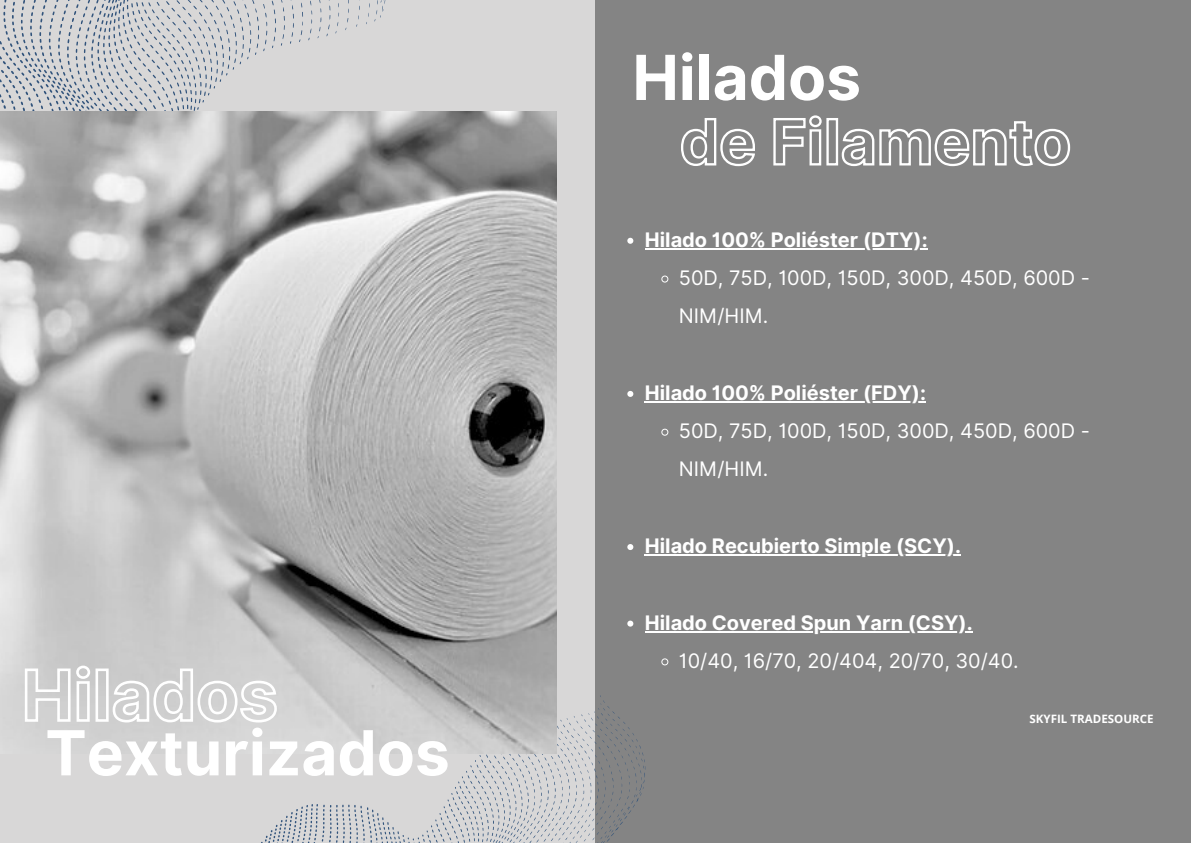
<style>
.page{position:relative;width:1191px;height:843px;background:#fff}
.page>*{position:absolute;margin:0;border:0;box-sizing:border-box;transform-origin:0 0}
.t1{font:700 62.1px "Inter";color:#fff}
.t2{font:20px/38.2px "Inter";color:#fff}
.t3{font:700 20px "Inter";color:#fff}
.t4{font:700 11.6px "Open Sans";color:#fff}
</style>
<div class="page">
<div style="left:0;top:0;width:1190px;height:842px;background:#d8d7d7"></div>
<svg style="left:0;top:0;width:483px;height:112px"></svg>
<div style="left:595px;top:0;width:595px;height:842px;background:#848484"></div>
<svg style="left:261px;top:695px;width:384px;height:147px"></svg>
<img style="left:0;top:112px;width:556px;height:640px">
<svg style="left:24px;top:663px;width:254px;height:61px"></svg>
<svg style="left:681px;top:115px;width:390px;height:52px"></svg>
<svg style="left:627px;top:238px;width:6px;height:6px"></svg>
<hr style="left:644px;top:248px;width:283px;height:2px;background:#fff">
<svg style="left:661px;top:275px;width:7px;height:8px"></svg>
<svg style="left:627px;top:391px;width:6px;height:6px"></svg>
<hr style="left:644px;top:401px;width:281px;height:2px;background:#fff">
<svg style="left:661px;top:428px;width:7px;height:8px"></svg>
<svg style="left:627px;top:544px;width:6px;height:6px"></svg>
<hr style="left:644px;top:554px;width:316px;height:2px;background:#fff">
<svg style="left:627px;top:620px;width:6px;height:6px"></svg>
<hr style="left:644px;top:631px;width:328px;height:1px;background:#fff">
<svg style="left:661px;top:658px;width:7px;height:7px"></svg>
<p class="t1" style="left:45px;top:715px;width:406px">Texturizados</p>
<p class="t1" style="left:632px;top:40px;width:230px">Hilados</p>
<p class="t3" style="left:644px;top:227px;width:284px">Hilado 100% Poliéster (DTY):</p>
<p class="t2" style="left:678px;top:258px;width:412px">50D, 75D, 100D, 150D, 300D, 450D, 600D -<br>NIM/HIM.</p>
<p class="t3" style="left:644px;top:380px;width:283px">Hilado 100% Poliéster (FDY):</p>
<p class="t2" style="left:678px;top:411px;width:412px">50D, 75D, 100D, 150D, 300D, 450D, 600D -<br>NIM/HIM.</p>
<p class="t3" style="left:644px;top:533px;width:317px">Hilado Recubierto Simple (SCY).</p>
<p class="t3" style="left:644px;top:610px;width:329px">Hilado Covered Spun Yarn (CSY).</p>
<p class="t2" style="left:678px;top:641px;width:341px">10/40, 16/70, 20/404, 20/70, 30/40.</p>
<p class="t4" style="left:1029px;top:710px;width:126px">SKYFIL TRADESOURCE</p>
</div>
